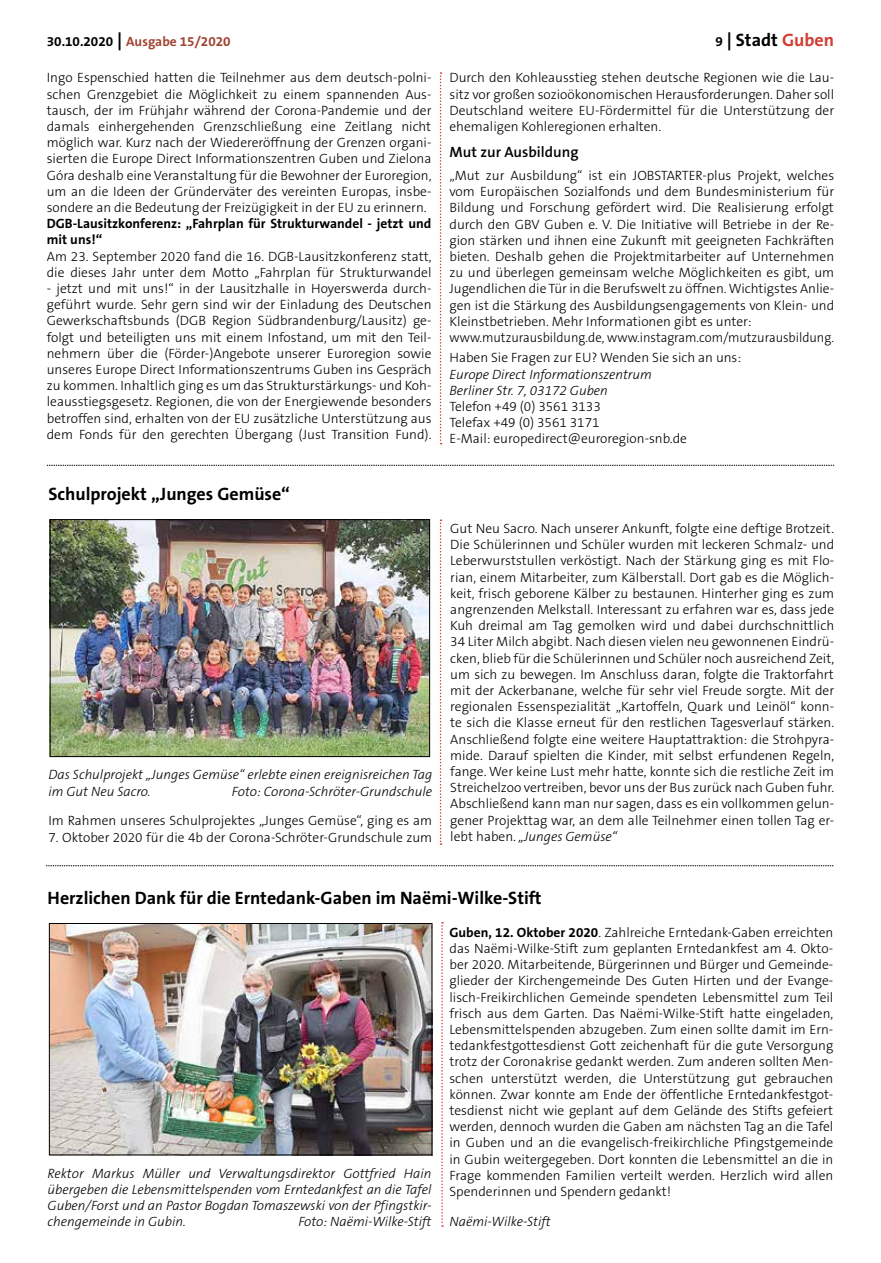
<style>
.page{position:relative;width:881px;height:1263px;background:#fff}
.page>*{position:absolute;margin:0;border:0;box-sizing:border-box;transform-origin:0 0}
.t1{font:700 18px "The Sans B7";color:#000}
.t2{font:600 15px "The Sans B6";color:#000}
.t3{font:300 13.5px/16.2px "The Sans B3";color:#000;text-align:justify}
.t4{font:italic 300 13.5px/16.2px "The Sans B3";color:#000}
.t5{font:700 13.5px/16.2px "The Sans B7";color:#000}
.t6{font:700 13.5px "The Sans B7";color:#a14534}
.s1{color:#000}
.s2{font-size:18px;color:#000}
.s3{font-size:13.5px}
.s4{color:#d13e37}
.s5{font-style:italic}
.s6{font-family:"The Sans B7";font-weight:700}
</style>
<div class="page">
<svg style="left:439px;top:72px;width:2px;height:372px"></svg>
<img style="left:52px;top:521px;width:375px;height:234px">
<div style="left:50px;top:519px;width:379px;height:238px;border:1px solid #000"></div>
<svg style="left:47px;top:465px;width:786px;height:1px"></svg>
<svg style="left:46px;top:865px;width:787px;height:1px"></svg>
<img style="left:51px;top:925px;width:379px;height:228px">
<div style="left:49px;top:923px;width:383px;height:232px;border:1px solid #000"></div>
<svg style="left:441px;top:922px;width:2px;height:305px"></svg>
<svg style="left:439px;top:519px;width:2px;height:326px"></svg>
<p class="t6" style="left:47px;top:34px;width:185px"><span class="s1">30.10.2020</span> <span class="s2">|</span> Ausgabe 15/2020</p>
<h1 class="t1" style="left:715px;top:30px;width:120px"><span class="s3">9</span> | Stadt <span class="s4">Guben</span></h1>
<p class="t3" style="left:47px;top:70px;width:386px">Ingo Espenschied hatten die Teilnehmer aus dem deutsch-polni&shy;schen Grenzgebiet die Möglichkeit zu einem spannenden Aus&shy;tausch, der im Frühjahr während der Corona-Pandemie und der damals einhergehenden Grenzschließung eine Zeitlang nicht möglich war. Kurz nach der Wiedereröffnung der Grenzen organi&shy;sierten die Europe Direct Informationszentren Guben und Zielona Góra deshalb eine Veranstaltung für die Bewohner der Euroregion, um an die Ideen der Gründerväter des vereinten Europas, insbe&shy;sondere an die Bedeutung der Freizügigkeit in der EU zu erinnern.</p>
<p class="t5" style="left:47px;top:216px;width:386px">DGB-Lausitzkonferenz: „Fahrplan für Strukturwandel - jetzt und mit uns!“</p>
<p class="t3" style="left:47px;top:248px;width:386px">Am 23. September 2020 fand die 16. DGB-Lausitzkonferenz statt, die dieses Jahr unter dem Motto „Fahrplan für Strukturwandel</p>
<p class="t3" style="left:47px;top:281px;width:386px">- jetzt und mit uns!“ in der Lausitzhalle in Hoyerswerda durch&shy;geführt wurde. Sehr gern sind wir der Einladung des Deutschen Gewerkschaftsbunds (DGB Region Südbrandenburg/Lausitz) ge&shy;folgt und beteiligten uns mit einem Infostand, um mit den Teil&shy;nehmern über die (Förder-)Angebote unserer Euroregion sowie unseres Europe Direct Informationszentrums Guben ins Gespräch zu kommen. Inhaltlich ging es um das Strukturstärkungs- und Koh&shy;leausstiegsgesetz. Regionen, die von der Energiewende besonders betroffen sind, erhalten von der EU zusätzliche Unterstützung aus dem Fonds für den gerechten Übergang (Just Transition Fund).</p>
<p class="t3" style="left:449px;top:70px;width:386px">Durch den Kohleausstieg stehen deutsche Regionen wie die Lau&shy;sitz vor großen sozioökonomischen Herausforderungen. Daher soll Deutschland weitere EU-Fördermittel für die Unterstützung der ehemaligen Kohleregionen erhalten.</p>
<p class="t2" style="left:449px;top:144px;width:130px">Mut zur Ausbildung</p>
<p class="t3" style="left:449px;top:168px;width:386px;text-align:left">„Mut zur Ausbildung“ ist ein JOBSTARTER-plus Projekt, welches vom Europäischen Sozialfonds und dem Bundesministerium für Bildung und Forschung gefördert wird. Die Realisierung erfolgt durch den GBV Guben e. V. Die Initiative will Betriebe in der Re&shy;gion stärken und ihnen eine Zukunft mit geeigneten Fachkräften bieten. Deshalb gehen die Projektmitarbeiter auf Unternehmen zu und überlegen gemeinsam welche Möglichkeiten es gibt, um Jugendlichen die Tür in die Berufswelt zu öffnen. Wichtigstes Anlie&shy;gen ist die Stärkung des Ausbildungsengagements von Klein- und Kleinstbetrieben. Mehr Informationen gibt es unter: www.mutzurausbildung.de, www.instagram.com/mutzurausbildung.</p>
<p class="t3" style="left:449px;top:350px;width:293px">Haben Sie Fragen zur EU? Wenden Sie sich an uns:</p>
<p class="t4" style="left:449px;top:367px;width:204px">Europe Direct Informationszentrum<br>Berliner Str. 7, 03172 Guben</p>
<p class="t3" style="left:449px;top:399px;width:239px;text-align:left">Telefon +49 (0) 3561 3133<br>Telefax +49 (0) 3561 3171<br>E-Mail: europedirect@euroregion-snb.de</p>
<h1 class="t1" style="left:48px;top:484px;width:243px">Schulprojekt „Junges Gemüse“</h1>
<p class="t4" style="left:48px;top:767px;width:385px">Das Schulprojekt „Junges Gemüse“ erlebte einen ereignisreichen Tag im Gut Neu Sacro.</p>
<p class="t4" style="left:232px;top:783px;width:202px">Foto: Corona-Schröter-Grundschule</p>
<p class="t3" style="left:48px;top:813px;width:385px">Im Rahmen unseres Schulprojektes „Junges Gemüse“, ging es am</p>
<p class="t3" style="left:48px;top:829px;width:385px">7. Oktober 2020 für die 4b der Corona-Schröter-Grundschule zum</p>
<p class="t3" style="left:450px;top:521px;width:385px">Gut Neu Sacro. Nach unserer Ankunft, folgte eine deftige Brotzeit.<br>Die Schülerinnen und Schüler wurden mit leckeren Schmalz- und Leberwurststullen verköstigt. Nach der Stärkung ging es mit Flo&shy;rian, einem Mitarbeiter, zum Kälberstall. Dort gab es die Möglich&shy;keit, frisch geborene Kälber zu bestaunen. Hinterher ging es zum angrenzenden Melkstall. Interessant zu erfahren war es, dass jede Kuh dreimal am Tag gemolken wird und dabei durchschnittlich 34 Liter Milch abgibt. Nach diesen vielen neu gewonnenen Eindrü&shy;cken, blieb für die Schülerinnen und Schüler noch ausreichend Zeit, um sich zu bewegen. Im Anschluss daran, folgte die Traktorfahrt mit der Ackerbanane, welche für sehr viel Freude sorgte. Mit der regionalen Essenspezialität „Kartoffeln, Quark und Leinöl“ konn&shy;te sich die Klasse erneut für den restlichen Tagesverlauf stärken.<br>Anschließend folgte eine weitere Hauptattraktion: die Strohpyra&shy;mide. Darauf spielten die Kinder, mit selbst erfundenen Regeln, fange. Wer keine Lust mehr hatte, konnte sich die restliche Zeit im Streichelzoo vertreiben, bevor uns der Bus zurück nach Guben fuhr.<br>Abschließend kann man nur sagen, dass es ein vollkommen gelun&shy;gener Projekttag war, an dem alle Teilnehmer einen tollen Tag er&shy;lebt haben. <span class="s5">„Junges Gemüse“</span></p>
<h1 class="t1" style="left:48px;top:888px;width:495px">Herzlichen Dank für die Erntedank-Gaben im Naëmi-Wilke-Stift</h1>
<p class="t4" style="left:48px;top:1165px;width:385px;text-align:justify">Rektor Markus Müller und Verwaltungsdirektor Gottfried Hain übergeben die Lebensmittelspenden vom Erntedankfest an die Tafel Guben/Forst und an Pastor Bogdan Tomaszewski von der Pfingstkir&shy;chengemeinde in Gubin.</p>
<p class="t4" style="left:298px;top:1214px;width:134px">Foto: Naëmi-Wilke-Stift</p>
<p class="t3" style="left:449px;top:925px;width:385px"><span class="s6">Guben, 12. Oktober 2020</span>. Zahlreiche Erntedank-Gaben erreichten das Naëmi-Wilke-Stift zum geplanten Erntedankfest am 4. Okto&shy;ber 2020. Mitarbeitende, Bürgerinnen und Bürger und Gemeinde&shy;glieder der Kirchengemeinde Des Guten Hirten und der Evange&shy;lisch-Freikirchlichen Gemeinde spendeten Lebensmittel zum Teil frisch aus dem Garten. Das Naëmi-Wilke-Stift hatte eingeladen, Lebensmittelspenden abzugeben. Zum einen sollte damit im Ern&shy;tedankfestgottesdienst Gott zeichenhaft für die gute Versorgung trotz der Coronakrise gedankt werden. Zum anderen sollten Men&shy;schen unterstützt werden, die Unterstützung gut gebrauchen können. Zwar konnte am Ende der öffentliche Erntedankfestgot&shy;tesdienst nicht wie geplant auf dem Gelände des Stifts gefeiert werden, dennoch wurden die Gaben am nächsten Tag an die Tafel in Guben und an die evangelisch-freikirchliche Pfingstgemeinde in Gubin weitergegeben. Dort konnten die Lebensmittel an die in Frage kommenden Familien verteilt werden. Herzlich wird allen Spenderinnen und Spendern gedankt!</p>
<p class="t4" style="left:449px;top:1213px;width:103px">Naëmi-Wilke-Stift</p>
</div>
